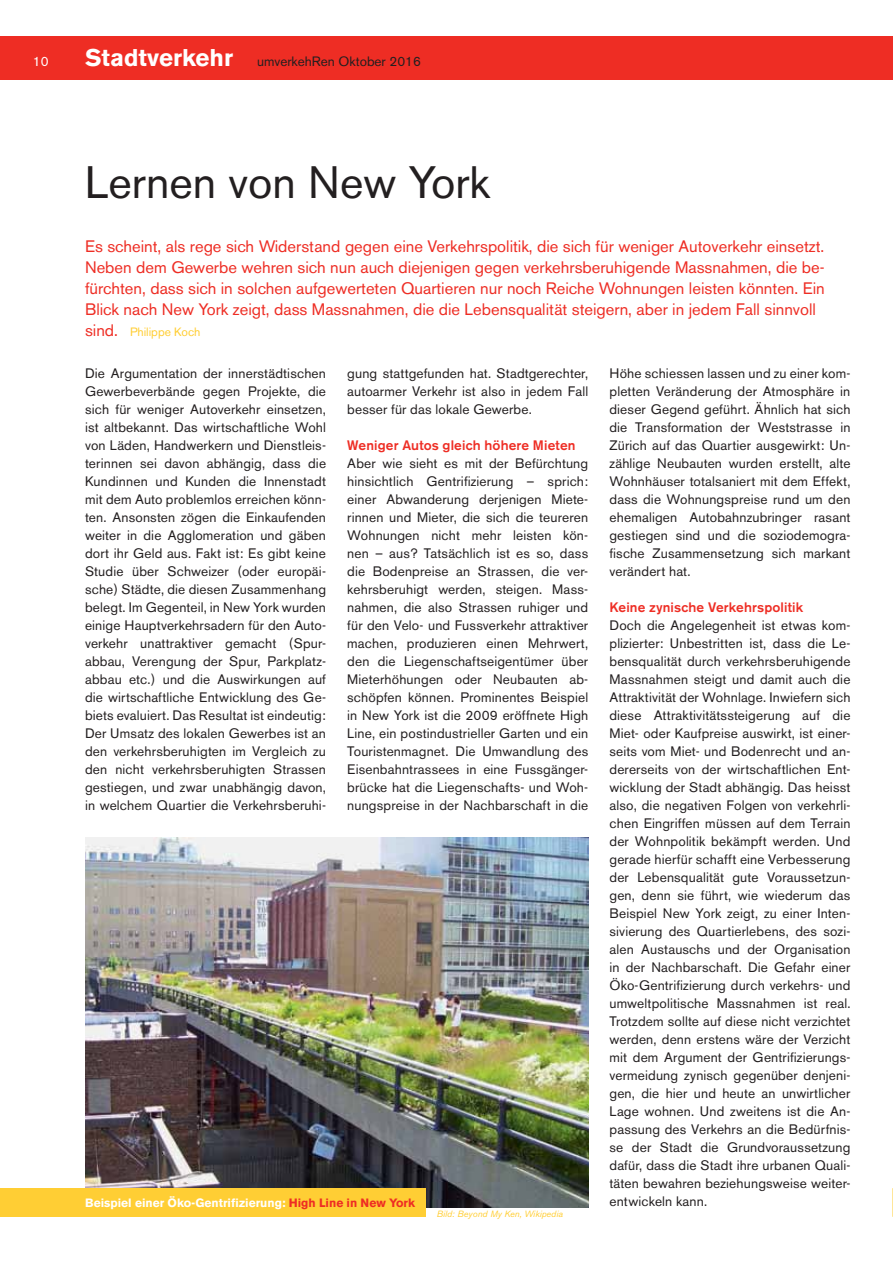
<style>
.page{position:relative;width:893px;height:1263px;background:#fff}
.page>*{position:absolute;margin:0;border:0;box-sizing:border-box;transform-origin:0 0}
.t1{font:45px "Akzidenz Grotesk BE";color:#231f20}
.t2{font:16.5px/21px "Akzidenz Grotesk BE";color:#ee2d24;text-align:justify}
.t3{font:13.65px/18px "Akzidenz Grotesk BE";letter-spacing:.01em;color:#231f20;text-align:justify}
.t4{font:500 13.65px "Akzidenz Grotesk BE";letter-spacing:.01em;color:#ee2d24}
.t5{font:13.5px "Akzidenz Grotesk BE";color:#231f20}
.t6{font:13.5px "Akzidenz Grotesk BE";color:#fff}
.t7{font:700 12px "Akzidenz Grotesk BE";color:#fff}
.t8{font:12px "Akzidenz Grotesk BE";color:#ffce34}
.t9{font:italic 9px "Akzidenz Grotesk BE";color:#ffce34}
.s1{font-weight:700;font-size:24px;color:#fff}
.s2{font-size:16.5px;color:#ee2d24}
.s3{color:#ee2d24}
</style>
<div class="page">
<img style="left:85px;top:838px;width:503px;height:369px">
<div style="left:72px;top:36px;width:805px;height:43px;background:#ee2d24"></div>
<div style="left:0;top:36px;width:77px;height:43px;background:#ee2d24"></div>
<div style="left:861px;top:36px;width:31px;height:43px;background:#ee2d24"></div>
<div style="left:0;top:1188px;width:426px;height:29px;background:#ffce34"></div>
<p class="t6" style="left:33px;top:56px;width:17px">10</p>
<p class="t5" style="left:85px;top:57px;width:337px"><span class="s1">Stadtverkehr</span> umverkehRen Oktober 2016</p>
<h1 class="t1" style="left:85px;top:166px;width:407px">Lernen von New York</h1>
<p class="t2" style="left:85px;top:237px;width:741px">Es scheint, als rege sich Widerstand gegen eine Verkehrspolitik, die sich für weniger Autoverkehr einsetzt.<br>Neben dem Gewerbe wehren sich nun auch diejenigen gegen verkehrsberuhigende Massnahmen, die be&shy;fürchten, dass sich in solchen aufgewerteten Quartieren nur noch Reiche Wohnungen leisten könnten. Ein Blick nach New York zeigt, dass Massnahmen, die die Lebensqualität steigern, aber in jedem Fall sinnvoll</p>
<p class="t8" style="left:85px;top:327px;width:117px"><span class="s2">sind.</span> Philippe Koch</p>
<p class="t3" style="left:85px;top:366px;width:243px">Die Argumentation der innerstädtischen Gewerbeverbände gegen Projekte, die sich für weniger Autoverkehr einsetzen, ist altbekannt. Das wirtschaftliche Wohl von Läden, Handwerkern und Dienstleis&shy;terinnen sei davon abhängig, dass die Kundinnen und Kunden die Innenstadt mit dem Auto problemlos erreichen könn&shy;ten. Ansonsten zögen die Einkaufenden weiter in die Agglomeration und gäben dort ihr Geld aus. Fakt ist: Es gibt keine Studie über Schweizer (oder europäi&shy;sche) Städte, die diesen Zusammenhang belegt. Im Gegenteil, in New York wurden einige Hauptverkehrsadern für den Auto&shy;verkehr unattraktiver gemacht (Spur&shy;abbau, Verengung der Spur, Parkplatz&shy;abbau etc.) und die Auswirkungen auf die wirtschaftliche Entwicklung des Ge&shy;biets evaluiert. Das Resultat ist eindeutig:<br>Der Umsatz des lokalen Gewerbes ist an den verkehrsberuhigten im Vergleich zu den nicht verkehrsberuhigten Strassen gestiegen, und zwar unabhängig davon, in welchem Quartier die Verkehrsberuhi-</p>
<p class="t3" style="left:347px;top:366px;width:242px">gung stattgefunden hat. Stadtgerechter, autoarmer Verkehr ist also in jedem Fall besser für das lokale Gewerbe.</p>
<p class="t4" style="left:347px;top:440px;width:230px">Weniger Autos gleich höhere Mieten</p>
<p class="t3" style="left:347px;top:456px;width:243px">Aber wie sieht es mit der Befürchtung hin sichtlich Gentrifizierung – sprich: einer Abwanderung derjenigen Miete&shy;rinnen und Mieter, die sich die teureren Wohnungen nicht mehr leisten kön&shy;nen – aus? Tatsächlich ist es so, dass die Bodenpreise an Strassen, die ver&shy;kehrsberuhigt werden, steigen. Mass&shy;nahmen, die also Strassen ruhiger und für den Velo- und Fussverkehr attraktiver machen, produzieren einen Mehrwert, den die Liegenschaftseigentümer über Mieterhöhungen oder Neubauten ab&shy;schöpfen können. Prominentes Beispiel in New York ist die 2009 eröffnete High Line, ein postindustrieller Garten und ein Touristenmagnet. Die Umwandlung des Eisenbahntrassees in eine Fussgänger&shy;brücke hat die Liegenschafts- und Woh&shy;nungspreise in der Nachbarschaft in die</p>
<p class="t3" style="left:609px;top:366px;width:242px">Höhe schiessen lassen und zu einer kom&shy;pletten Veränderung der Atmosphäre in dieser Gegend geführt. Ähnlich hat sich die Transformation der Weststrasse in Zürich auf das Quartier ausgewirkt: Un&shy;zählige Neubauten wurden erstellt, alte Wohnhäuser totalsaniert mit dem Effekt, dass die Wohnungspreise rund um den ehemaligen Autobahnzubringer rasant gestiegen sind und die soziodemogra&shy;fische Zusammensetzung sich markant verändert hat.</p>
<p class="t4" style="left:609px;top:602px;width:195px">Keine zynische Verkehrspolitik</p>
<p class="t3" style="left:609px;top:618px;width:243px">Doch die Angelegenheit ist etwas kom&shy;plizierter: Unbestritten ist, dass die Le&shy;bensqualität durch verkehrsberuhigende Massnahmen steigt und damit auch die Attraktivität der Wohnlage. Inwiefern sich diese Attraktivitätssteigerung auf die Miet- oder Kaufpreise auswirkt, ist einer&shy;seits vom Miet- und Bodenrecht und an&shy;dererseits von der wirtschaftlichen Ent&shy;wicklung der Stadt abhängig. Das heisst also, die negativen Folgen von verkehrli&shy;chen Eingriffen müssen auf dem Terrain der Wohnpolitik bekämpft werden. Und gerade hierfür schafft eine Verbesserung der Lebensqualität gute Voraussetzun&shy;gen, denn sie führt, wie wiederum das Beispiel New York zeigt, zu einer Inten&shy;sivierung des Quartierlebens, des sozi&shy;alen Austauschs und der Organisation in der Nachbarschaft. Die Gefahr einer Öko-Gentrifizierung durch verkehrs- und umweltpolitische Massnahmen ist real.<br>Trotzdem sollte auf diese nicht verzichtet werden, denn erstens wäre der Verzicht mit dem Argument der Gentrifizierungs&shy;vermeidung zynisch gegenüber denjeni&shy;gen, die hier und heute an unwirtlicher Lage wohnen. Und zweitens ist die An&shy;passung des Verkehrs an die Bedürfnis&shy;se der Stadt die Grundvoraussetzung dafür, dass die Stadt ihre urbanen Quali&shy;täten bewahren beziehungsweise weiter&shy;entwickeln kann.</p>
<p class="t7" style="left:85px;top:1198px;width:332px">Beispiel einer Öko-Gentrifizierung: <span class="s3">High Line in New York</span></p>
<p class="t9" style="left:437px;top:1210px;width:128px">Bild: Beyond My Ken, Wikipedia</p>
</div>
